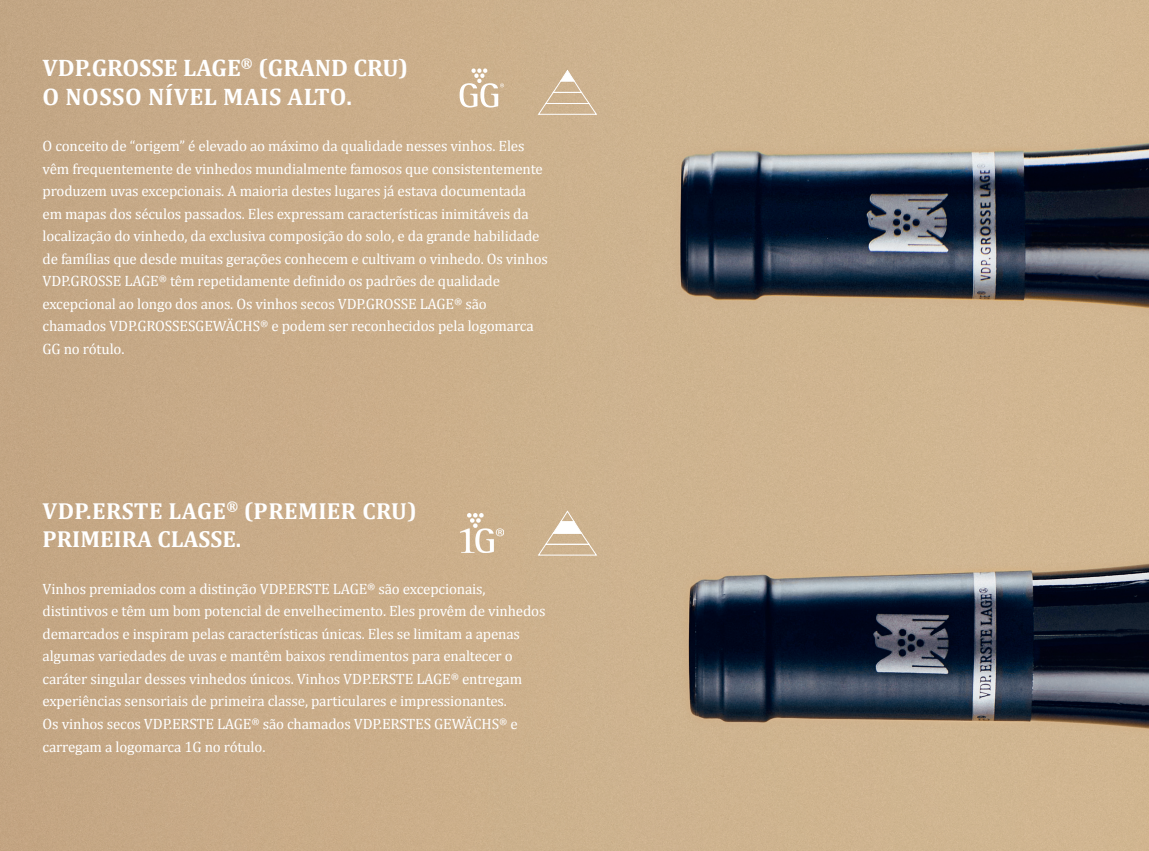
<style>
.page{position:relative;width:1149px;height:851px;background:#fff}
.page>*{position:absolute;margin:0;border:0;box-sizing:border-box;transform-origin:0 0}
.t1{font:700 24px "Cambria";color:#fff}
.t2{font:700 24px "Cambria";letter-spacing:.02em;color:#fff}
.t3{font:700 23.25px "Cambria";letter-spacing:.01em;color:#fff}
.t4{font:15px/22.5px "Cambria";letter-spacing:-.01em;color:#fff}
</style>
<div class="page">
<div style="left:0;top:0;width:1148px;height:850px;background:#caad89"></div>
<img style="left:577px;top:517px;width:571px;height:333px">
<img style="left:577px;top:101px;width:571px;height:416px">
<svg style="left:538px;top:70px;width:59px;height:45px"></svg>
<svg style="left:459px;top:68px;width:45px;height:39px"></svg>
<svg style="left:538px;top:510px;width:59px;height:45px"></svg>
<img style="left:460px;top:513px;width:43px;height:39px">
<p class="t1" style="left:43px;top:53px;width:367px">VDP.GROSSE LAGE<sup>®</sup> (GRAND CRU)</p>
<p class="t2" style="left:43px;top:82px;width:311px">O NOSSO NÍVEL MAIS ALTO.</p>
<p class="t4" style="left:43px;top:135px;width:506px">O conceito de “origem” é elevado ao máximo da qualidade nesses vinhos. Eles vêm frequentemente de vinhedos mundialmente famosos que consistentemente produzem uvas excepcionais. A maioria destes lugares já estava documentada em mapas dos séculos passados. Eles expressam características inimitáveis da localização do vinhedo, da exclusiva composição do solo, e da grande habilidade de famílias que desde muitas gerações conhecem e cultivam o vinhedo. Os vinhos VDP.GROSSE LAGE® têm repetidamente definido os padrões de qualidade</p>
<p class="t4" style="left:43px;top:292px;width:492px">excepcional ao longo dos anos. Os vinhos secos VDP.GROSSE LAGE® são chamados VDP.GROSSESGEWÄCHS® e podem ser reconhecidos pela logomarca<br>GG no rótulo.</p>
<p class="t3" style="left:43px;top:497px;width:376px">VDP.ERSTE LAGE<sup>®</sup> (PREMIER CRU)</p>
<p class="t3" style="left:43px;top:525px;width:200px">PRIMEIRA CLASSE.</p>
<p class="t4" style="left:43px;top:577px;width:504px">Vinhos premiados com a distinção VDP.ERSTE LAGE® são excepcionais, distintivos e têm um bom potencial de envelhecimento. Eles provêm de vinhedos demarcados e inspiram pelas características únicas. Eles se limitam a apenas algumas variedades de uvas e mantêm baixos rendimentos para enaltecer o caráter singular desses vinhedos únicos. Vinhos VDP.ERSTE LAGE® entregam experiências sensoriais de primeira classe, particulares e impressionantes.<br>Os vinhos secos VDP.ERSTE LAGE® são chamados VDP.ERSTES GEWÄCHS® e carregam a logomarca 1G no rótulo.</p>
</div>
